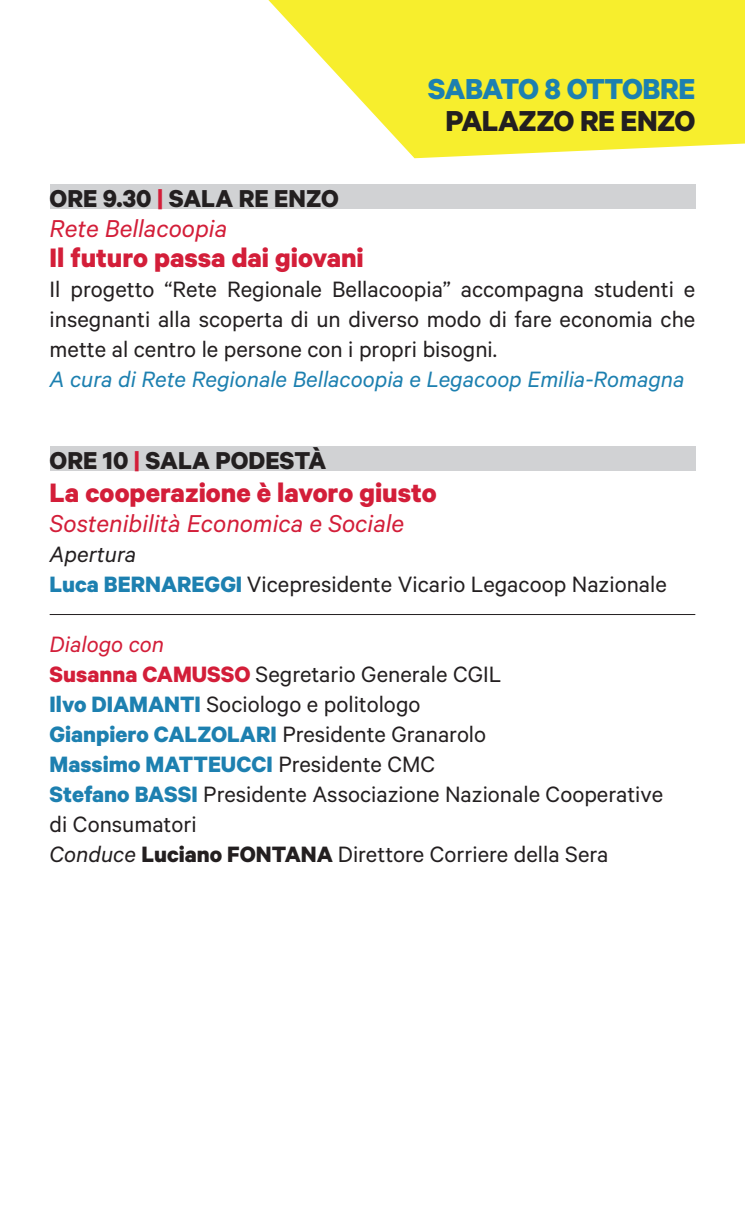
<style>
.page{position:relative;width:745px;height:1205px;background:#fff}
.page>*{position:absolute;margin:0;border:0;box-sizing:border-box;transform-origin:0 0}
.t1{font:700 32.5px "Calibre";letter-spacing:-.03em;color:#1d80b0}
.t2{font:700 32.5px "Calibre";letter-spacing:-.015em;color:#231f20}
.t3{font:700 30px "Calibre";color:#d31e39}
.t4{font:700 27.5px/30px "Calibre";color:#231f20}
.t5{font:italic 27.5px "Calibre";color:#d31e39}
.t6{font:25px/30px "Calibre";color:#231f20}
.t7{font:italic 25px "Calibre";color:#1d80b0}
.s1{color:#d31e39}
.s2{font-weight:400;font-style:italic;color:#d31e39}
.s3{font-style:italic}
.s4{font-weight:700;color:#1d80b0}
.s5{font-style:italic;color:#d31e39}
.s6{font-weight:700;color:#d31e39}
.s7{font-weight:700}
</style>
<div class="page">
<svg style="left:268px;top:0;width:476px;height:158px;fill:#f7ee2d"></svg>
<div style="left:50px;top:446px;width:644px;height:25px;background:#d1d2d4"></div>
<div style="left:50px;top:184px;width:644px;height:25px;background:#d1d2d4"></div>
<hr style="left:50px;top:614px;width:644px;height:1px;background:#231f20">
<h1 class="t1" style="left:427px;top:69px;width:269px">SABATO 8 OTTOBRE</h1>
<h1 class="t2" style="left:445px;top:101px;width:251px">PALAZZO RE ENZO</h1>
<p class="t4" style="left:50px;top:182px;width:290px">ORE 9.30 <span class="s1">|</span> SALA RE ENZO<br><span class="s2">Rete Bellacoopia</span></p>
<p class="t3" style="left:50px;top:239px;width:315px">Il futuro passa dai giovani</p>
<p class="t6" style="left:50px;top:273px;width:646px;text-align:justify">Il progetto “Rete Regionale Bellacoopia” accompagna studenti e insegnanti alla scoperta di un diverso modo di fare economia che mette al centro le persone con i propri bisogni.</p>
<p class="t7" style="left:50px;top:364px;width:636px">A cura di Rete Regionale Bellacoopia e Legacoop Emilia-Romagna</p>
<p class="t4" style="left:50px;top:445px;width:278px">ORE 10 <span class="s1">|</span> SALA PODESTÀ</p>
<p class="t3" style="left:50px;top:474px;width:388px">La cooperazione è lavoro giusto</p>
<p class="t5" style="left:50px;top:507px;width:356px">Sostenibilità Economica e Sociale</p>
<p class="t6" style="left:50px;top:538px;width:618px"><span class="s3">Apertura<br></span><span class="s4">Luca BERNAREGGI</span> Vicepresidente Vicario Legacoop Nazionale</p>
<p class="t6" style="left:50px;top:628px;width:614px"><span class="s5">Dialogo con<br></span><span class="s6">Susanna CAMUSSO</span> Segretario Generale CGIL<br><span class="s4">Ilvo DIAMANTI</span> Sociologo e politologo<br><span class="s4">Gianpiero CALZOLARI</span> Presidente Granarolo<br><span class="s4">Massimo MATTEUCCI</span> Presidente CMC<br><span class="s4">Stefano BASSI</span> Presidente Associazione Nazionale Cooperative di Consumatori<br><span class="s3">Conduce</span> <span class="s7">Luciano FONTANA</span> Direttore Corriere della Sera</p>
</div>
